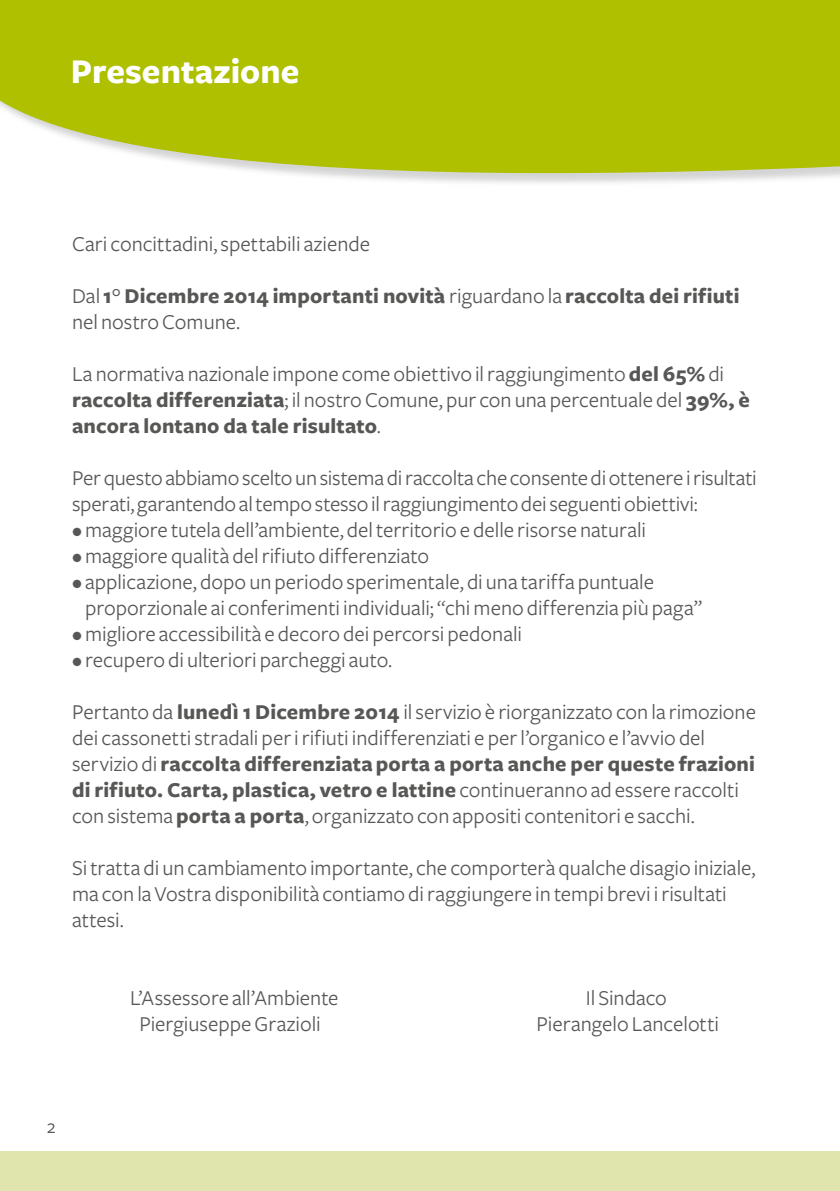
<style>
.page{position:relative;width:840px;height:1191px;background:#fff}
.page>*{position:absolute;margin:0;border:0;box-sizing:border-box;transform-origin:0 0}
.t1{font:700 36px "Freight Sans";letter-spacing:.005em;color:#fff}
.t2{font:22px/26px "Freight Sans";color:#575756}
.t3{font:700 22px/26px "Freight Sans";letter-spacing:.01em;color:#575756}
.t4{font:20px "Freight Sans";color:#575756}
.s1{font-weight:400}
.s2{font-weight:700}
</style>
<div class="page">
<div style="left:0;top:0;width:839px;height:188px;background:#b3b2b2;opacity:.55"></div>
<svg style="left:0;top:0;width:839px;height:174px;background:#b3c312"></svg>
<div style="left:0;top:1151px;width:839px;height:40px;background:#dfe5ad"></div>
<h1 class="t1" style="left:71px;top:52px;width:230px">Presentazione</h1>
<p class="t2" style="left:72px;top:231px;width:299px">Cari concittadini, spettabili aziende</p>
<p class="t3" style="left:72px;top:283px;width:668px"><span class="s1">Dal</span> 1° Dicembre 2014 importanti novità <span class="s1">riguardano la</span> raccolta dei rifiuti <span class="s1">nel nostro Comune.</span></p>
<p class="t2" style="left:72px;top:361px;width:679px">La normativa nazionale impone come obiettivo il raggiungimento <span class="s2">del 65%</span> di <span class="s2">raccolta differenziata</span>; il nostro Comune, pur con una percentuale del <span class="s2">39%, è ancora lontano da tale risultato</span>.</p>
<p class="t2" style="left:72px;top:465px;width:686px">Per questo abbiamo scelto un sistema di raccolta che consente di ottenere i risultati sperati, garantendo al tempo stesso il raggiungimento dei seguenti obiettivi:</p>
<p class="t2" style="left:72px;top:517px;width:575px">• maggiore tutela dell’ambiente, del territorio e delle risorse naturali</p>
<p class="t2" style="left:72px;top:543px;width:358px">• maggiore qualità del rifiuto differenziato</p>
<p class="t2" style="left:85px;top:569px;width:618px;text-indent:-13px">• applicazione, dopo un periodo sperimentale, di una tariffa puntuale proporzionale ai conferimenti individuali; “chi meno differenzia più paga”</p>
<p class="t2" style="left:72px;top:621px;width:451px">• migliore accessibilità e decoro dei percorsi pedonali</p>
<p class="t2" style="left:72px;top:647px;width:321px">• recupero di ulteriori parcheggi auto.</p>
<p class="t2" style="left:72px;top:699px;width:685px">Pertanto da <span class="s2">lunedì 1 Dicembre 2014</span> il servizio è riorganizzato con la rimozione dei cassonetti stradali per i rifiuti indifferenziati e per l’organico e l’avvio del servizio di <span class="s2">raccolta differenziataporta a porta anche per queste frazioni di rifiuto. Carta, plastica, vetro e lattine</span> continueranno ad essere raccolti con sistema <span class="s2">porta a porta</span>, organizzato con appositi contenitori e sacchi.</p>
<p class="t2" style="left:72px;top:855px;width:684px">Si tratta di un cambiamento importante, che comporterà qualche disagio iniziale, ma con la Vostra disponibilità contiamo di raggiungere in tempi brevi i risultati attesi.</p>
<p class="t2" style="left:130px;top:985px;width:210px">L’Assessore all’Ambiente</p>
<p class="t2" style="left:585px;top:985px;width:83px">Il Sindaco</p>
<p class="t2" style="left:139px;top:1011px;width:183px">Piergiuseppe Grazioli</p>
<p class="t2" style="left:536px;top:1011px;width:184px">Pierangelo Lancelotti</p>
<p class="t4" style="left:47px;top:1115px;width:10px">2</p>
</div>
